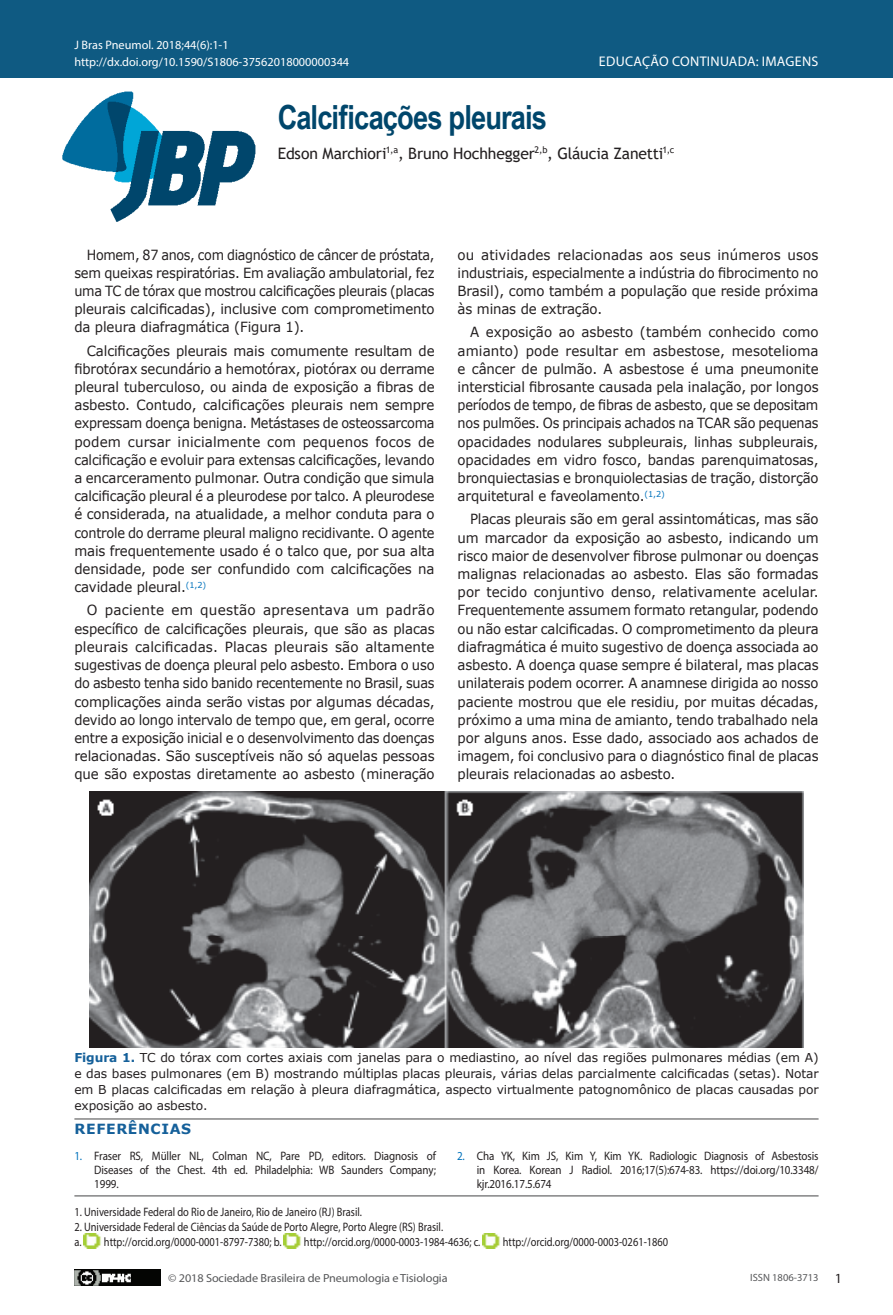
<style>
.page{position:relative;width:893px;height:1315px;background:#fff}
.page>*{position:absolute;margin:0;border:0;box-sizing:border-box;transform-origin:0 0}
.Título{font:700 33.25px "Arial Narrow";letter-spacing:-.025em;color:#00466b}
.Autores{font:15.75px "Trebuchet MS";letter-spacing:-.01em;color:#231f20}
.Corpo_PT{font:14px/18.2px "Verdana";letter-spacing:-.01em;color:#231f20;text-align:justify;scale:.95 1}
.Corpo_PT-2{font:14px/18.2px "Verdana";letter-spacing:-.01em;color:#231f20;text-align:justify;scale:.96 1}
.Corpo_PT-3{font:14px/18.2px "Verdana";letter-spacing:-.01em;color:#231f20;text-align:justify}
.Corpo_PT-4{font:14px/18.2px "Verdana";letter-spacing:-.01em;color:#231f20;text-align:justify;scale:.91 1}
.t1{font:14px "Myriad Pro";letter-spacing:.02em;color:#fff}
.Título_Refer{font:700 14px "Verdana";letter-spacing:.045em;color:#15609a}
.t2{font:14px "Myriad Pro";color:#231f20}
.Legendas{font:12.25px/15.8px "Verdana";letter-spacing:-.01em;color:#231f20;text-align:justify}
.End_2{font:12.25px/14px "Myriad Pro";letter-spacing:-.005em;color:#231f20;text-align:justify;scale:.9 1}
.End_2-2{font:12.25px "Myriad Pro";letter-spacing:-.005em;color:#231f20;scale:.85 1}
.t3{font:12.25px "Myriad Pro";color:#fff}
.Inst_sem_resumo{font:12.25px "Myriad Pro";color:#231f20;scale:.85 1}
.t4{font:11.72px "Myriad Pro";letter-spacing:-.01em;color:#57585a;scale:1.04 1}
.t5{font:10.5px "Myriad Pro";color:#57585a}
.s1{font-weight:700;color:#15609a}
.s2{color:#0072bc}
</style>
<div class="page">
<div style="left:0;top:0;width:893px;height:78px;background:#0f5a82"></div>
<img style="left:62px;top:91px;width:194px;height:130px">
<img style="left:74px;top:1269px;width:87px;height:16px">
<hr style="left:74px;top:1195px;width:745px;height:1px;background:#454647">
<img style="left:84px;top:1233px;width:17px;height:15px">
<img style="left:284px;top:1233px;width:17px;height:15px">
<img style="left:483px;top:1233px;width:17px;height:15px">
<img style="left:90px;top:791px;width:713px;height:256px">
<hr style="left:74px;top:1118px;width:745px;height:1px;background:#454647">
<p class="t3" style="left:74px;top:38px;width:156px">J Bras Pneumol. 2018;44(6):1-1</p>
<p class="t1" style="left:599px;top:52px;width:221px">EDUCAÇÃO CONTINUADA: IMAGENS</p>
<p class="t3" style="left:74px;top:54px;width:276px">http://dx.doi.org/10.1590/S1806-37562018000000344</p>
<p class="Título" style="left:278px;top:92px;width:271px">Calcificações pleurais</p>
<p class="Autores" style="left:278px;top:143px;width:398px">Edson Marchiori<sup>1,a</sup>, Bruno Hochhegger<sup>2,b</sup>, Gláucia Zanetti<sup>1,c</sup></p>
<p class="Corpo_PT-4" style="left:74px;top:245px;width:397px;text-indent:12px">Homem, 87 anos, com diagnóstico de câncer de próstata, sem queixas respiratórias. Em avaliação ambulatorial, fez uma TC de tórax que mostrou calcificações pleurais (placas pleurais calcificadas), inclusive com comprometimento da pleura diafragmática (Figura 1).</p>
<p class="Corpo_PT" style="left:74px;top:341px;width:381px;text-indent:12px">Calcificações pleurais mais comumente resultam de fibrotórax secundário a hemotórax, piotórax ou derrame pleural tuberculoso, ou ainda de exposição a fibras de asbesto. Contudo, calcificações pleurais nem sempre expressam doença benigna. Metástases de osteossarcoma podem cursar inicialmente com pequenos focos de calcificação e evoluir para extensas calcificações, levando a encarceramento pulmonar. Outra condição que simula calcificação pleural é a pleurodese por talco. A pleurodese é considerada, na atualidade, a melhor conduta para o controle do derrame pleural maligno recidivante. O agente mais frequentemente usado é o talco que, por sua alta densidade, pode ser confundido com calcificações na cavidade pleural.<sup>(1,2)</sup></p>
<p class="Corpo_PT-3" style="left:74px;top:601px;width:362px;text-indent:12px">O paciente em questão apresentava um padrão específico de calcificações pleurais, que são as placas pleurais calcificadas. Placas pleurais são altamente sugestivas de doença pleural pelo asbesto. Embora o uso do asbesto tenha sido banido recentemente no Brasil, suas complicações ainda serão vistas por algumas décadas, devido ao longo intervalo de tempo que, em geral, ocorre entre a exposição inicial e o desenvolvimento das doenças relacionadas. São susceptíveis não só aquelas pessoas que são expostas diretamente ao asbesto (mineração</p>
<p class="Corpo_PT-2" style="left:458px;top:245px;width:377px">ou atividades relacionadas aos seus inúmeros usos industriais, especialmente a indústria do fibrocimento no Brasil), como também a população que reside próxima às minas de extração.</p>
<p class="Corpo_PT-2" style="left:458px;top:323px;width:378px;text-indent:12px">A exposição ao asbesto (também conhecido como amianto) pode resultar em asbestose, mesotelioma e câncer de pulmão. A asbestose é uma pneumonite intersticial fibrosante causada pela inalação, por longos períodos de tempo, de fibras de asbesto, que se depositam nos pulmões. Os principais achados na TCAR são pequenas opacidades nodulares subpleurais, linhas subpleurais, opacidades em vidro fosco, bandas parenquimatosas, bronquiectasias e bronquiolectasias de tração, distorção arquitetural e faveolamento.<sup>(1,2)</sup></p>
<p class="Corpo_PT" style="left:458px;top:510px;width:381px;text-indent:12px">Placas pleurais são em geral assintomáticas, mas são um marcador da exposição ao asbesto, indicando um risco maior de desenvolver fibrose pulmonar ou doenças malignas relacionadas ao asbesto. Elas são formadas por tecido conjuntivo denso, relativamente acelular.<br>Frequentemente assumem formato retangular, podendo ou não estar calcificadas. O comprometimento da pleura diafragmática é muito sugestivo de doença associada ao asbesto. A doença quase sempre é bilateral, mas placas unilaterais podem ocorrer. A anamnese dirigida ao nosso paciente mostrou que ele residiu, por muitas décadas, próximo a uma mina de amianto, tendo trabalhado nela por alguns anos. Esse dado, associado aos achados de imagem, foi conclusivo para o diagnóstico final de placas pleurais relacionadas ao asbesto.</p>
<p class="Legendas" style="left:74px;top:1050px;width:746px"><span class="s1">Figura 1.</span> TC do tórax com cortes axiais com janelas para o mediastino, ao nível das regiões pulmonares médias (em A) e das bases pulmonares (em B) mostrando múltiplas placas pleurais, várias delas parcialmente calcificadas (setas). Notar em B placas calcificadas em relação à pleura diafragmática, aspecto virtualmente patognomônico de placas causadas por exposição ao asbesto.</p>
<p class="Título_Refer" style="left:75px;top:1119px;width:118px">REFERÊNCIAS</p>
<p class="End_2" style="left:94px;top:1148px;width:381px;text-indent:-20px"><span class="s2">1.</span> Fraser RS, Müller NL, Colman NC, Pare PD, editors. Diagnosis of Diseases of the Chest. 4th ed. Philadelphia: WB Saunders Company; 1999.</p>
<p class="End_2" style="left:477px;top:1148px;width:381px;text-indent:-20px"><span class="s2">2.</span> Cha YK, Kim JS, Kim Y, Kim YK. Radiologic Diagnosis of Asbestosis in Korea. Korean J Radiol. 2016;17(5):674-83. https://doi.org/10.3348/ kjr.2016.17.5.674</p>
<p class="Inst_sem_resumo" style="left:74px;top:1204px;width:340px">1. Universidade Federal do Rio de Janeiro, Rio de Janeiro (RJ) Brasil.</p>
<p class="End_2-2" style="left:74px;top:1219px;width:435px">2. Universidade Federal de Ciências da Saúde de Porto Alegre, Porto Alegre (RS) Brasil.</p>
<p class="End_2-2" style="left:74px;top:1233px;width:245px">a. http://orcid.org/0000-0001-8797-7380; b.</p>
<p class="End_2-2" style="left:304px;top:1233px;width:209px">http://orcid.org/0000-0003-1984-4636; c.</p>
<p class="End_2-2" style="left:503px;top:1233px;width:196px">http://orcid.org/0000-0003-0261-1860</p>
<p class="t4" style="left:168px;top:1270px;width:270px">© 2018 Sociedade Brasileira de Pneumologia e Tisiologia</p>
<p class="t5" style="left:750px;top:1271px;width:70px">ISSN 1806-3713</p>
<p class="t2" style="left:835px;top:1269px;width:9px">1</p>
</div>
